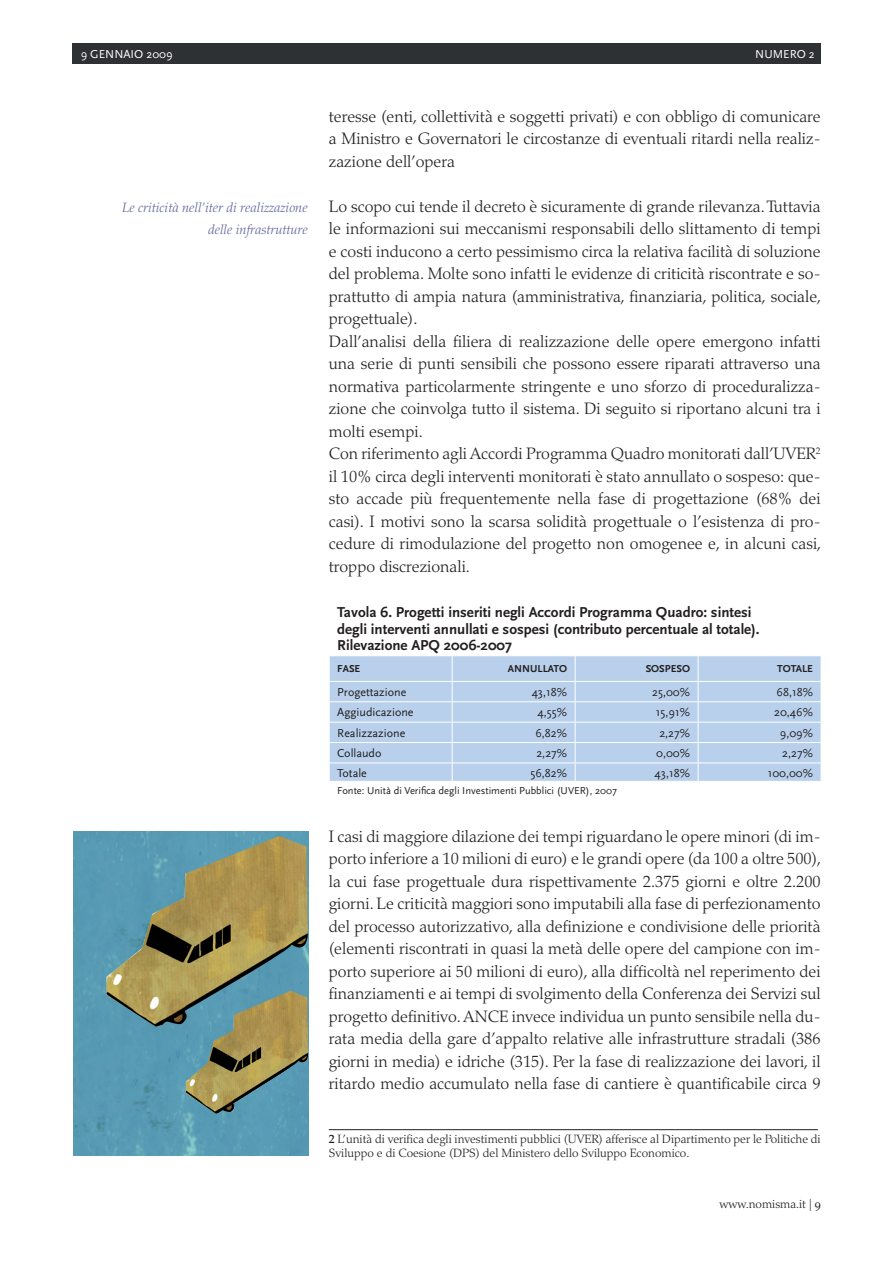
<style>
.page{position:relative;width:893px;height:1263px;background:#fff}
.page>*{position:absolute;margin:0;border:0;box-sizing:border-box;transform-origin:0 0}
.t1{font:300 16.5px/22.5px "Palatino";color:#231f20;text-align:justify}
.t2{font:700 15px/16.5px "Scala Sans";color:#231f20}
.t3{font:italic 300 13.5px/22.5px "Palatino";color:#65699f;text-align:right}
.t4{font:300 12px/13.5px "Palatino";color:#231f20}
.t5{font:12px "Scala Sans";color:#231f20}
.t6{font:12px "Scala Sans";color:#fff}
.t7{font:10.5px "Scala Sans";color:#231f20}
.t8{font:700 10.5px "Scala Sans";color:#231f20}
.s1{font-weight:500}
.s2{font-family:"Palatino SC";font-weight:400}
</style>
<div class="page">
<div style="left:72px;top:43px;width:749px;height:20px;background:#2e3133"></div>
<div style="left:330px;top:656px;width:491px;height:125px;background:#b8d0eb"></div>
<hr style="left:329px;top:681px;width:123px;height:1px;background:#fff">
<hr style="left:452px;top:681px;width:123px;height:1px;background:#fff">
<hr style="left:575px;top:681px;width:123px;height:1px;background:#fff">
<hr style="left:698px;top:681px;width:123px;height:1px;background:#fff">
<hr style="left:329px;top:701px;width:123px;height:1px;background:#fff">
<hr style="left:452px;top:701px;width:123px;height:1px;background:#fff">
<hr style="left:575px;top:701px;width:123px;height:1px;background:#fff">
<hr style="left:698px;top:701px;width:123px;height:1px;background:#fff">
<hr style="left:329px;top:722px;width:123px;height:1px;background:#fff">
<hr style="left:452px;top:722px;width:123px;height:1px;background:#fff">
<hr style="left:575px;top:722px;width:123px;height:1px;background:#fff">
<hr style="left:698px;top:722px;width:123px;height:1px;background:#fff">
<hr style="left:329px;top:742px;width:123px;height:1px;background:#fff">
<hr style="left:452px;top:742px;width:123px;height:1px;background:#fff">
<hr style="left:575px;top:742px;width:123px;height:1px;background:#fff">
<hr style="left:698px;top:742px;width:123px;height:1px;background:#fff">
<hr style="left:329px;top:762px;width:123px;height:1px;background:#fff">
<hr style="left:452px;top:762px;width:123px;height:1px;background:#fff">
<svg style="left:452px;top:656px;width:1px;height:125px"></svg>
<hr style="left:575px;top:762px;width:123px;height:1px;background:#fff">
<svg style="left:575px;top:656px;width:1px;height:125px"></svg>
<hr style="left:698px;top:762px;width:123px;height:1px;background:#fff">
<svg style="left:698px;top:656px;width:1px;height:125px"></svg>
<svg style="left:329px;top:656px;width:1px;height:125px"></svg>
<hr style="left:329px;top:1129px;width:489px;height:1px;background:#231f20">
<div style="left:74px;top:831px;width:235px;height:324px;background:#579ab4"></div>
<img style="left:106px;top:836px;width:202px;height:190px">
<img style="left:186px;top:990px;width:122px;height:124px">
<p class="t6" style="left:81px;top:47px;width:18px">9 gennaio</p>
<p class="t6" style="left:146px;top:47px;width:28px">2009</p>
<p class="t6" style="left:755px;top:47px;width:61px">numero 2</p>
<p class="t3" style="left:122px;top:196px;width:187px">Le criticità nell’iter di realizzazione delle infrastrutture</p>
<p class="t1" style="left:329px;top:105px;width:493px">teresse (enti, collettività e soggetti privati) e con obbligo di comunicare a Ministro e Governatori le circostanze di eventuali ritardi nella realiz&shy;zazione dell’opera</p>
<p class="t1" style="left:329px;top:195px;width:494px;text-align:left">Lo scopo cui tende il decreto è sicuramente di grande rilevanza. Tuttavia le informazioni sui meccanismi responsabili dello slittamento di tempi e costi inducono a certo pessimismo circa la relativa facilità di soluzione del problema. Molte sono infatti le evidenze di criticità riscontrate e so&shy;prattutto di ampia natura (amministrativa, finanziaria, politica, sociale, progettuale).<br>Dall’analisi della filiera di realizzazione delle opere emergono infatti una serie di punti sensibili che possono essere riparati attraverso una normativa particolarmente stringente e uno sforzo di proceduralizza&shy;zione che coinvolga tutto il sistema. Di seguito si riportano alcuni tra i molti esempi.<br>Con riferimento agli Accordi Programma Quadro monitorati dall’UVER<sup>2 </sup>il 10% circa degli interventi monitorati è stato annullato o sospeso: que&shy;sto accade più frequentemente nella fase di progettazione (68% dei casi). I motivi sono la scarsa solidità progettuale o l’esistenza di pro&shy;cedure di rimodulazione del progetto non omogenee e, in alcuni casi, troppo discrezionali.</p>
<p class="t2" style="left:337px;top:604px;width:424px">Tavola 6. Progetti inseriti negli Accordi Programma Quadro: sintesi degli interventi annullati e sospesi (contributo percentuale al totale).<br>Rilevazione APQ 2006-2007</p>
<p class="t8" style="left:337px;top:663px;width:23px">Fase</p>
<p class="t8" style="left:508px;top:663px;width:9px">Ann</p>
<p class="t8" style="left:530px;top:663px;width:38px">ullato</p>
<p class="t8" style="left:646px;top:663px;width:46px">Sospeso</p>
<p class="t8" style="left:777px;top:663px;width:36px">Totale</p>
<p class="t5" style="left:337px;top:686px;width:71px">Progettazione</p>
<p class="t5" style="left:532px;top:686px;width:37px">43,18%</p>
<p class="t5" style="left:652px;top:686px;width:39px">25,00%</p>
<p class="t5" style="left:776px;top:686px;width:38px">68,18%</p>
<p class="t5" style="left:337px;top:706px;width:78px">Aggiudicazione</p>
<p class="t5" style="left:538px;top:706px;width:31px">4,55%</p>
<p class="t5" style="left:656px;top:706px;width:36px">15,91%</p>
<p class="t5" style="left:774px;top:706px;width:40px">20,46%</p>
<p class="t5" style="left:337px;top:726px;width:69px">Realizzazione</p>
<p class="t5" style="left:535px;top:726px;width:33px">6,82%</p>
<p class="t5" style="left:659px;top:726px;width:32px">2,27%</p>
<p class="t5" style="left:780px;top:726px;width:35px">9,09%</p>
<p class="t5" style="left:337px;top:747px;width:46px">Collaudo</p>
<p class="t5" style="left:536px;top:747px;width:32px">2,27%</p>
<p class="t5" style="left:656px;top:747px;width:35px">0,00%</p>
<p class="t5" style="left:782px;top:747px;width:32px">2,27%</p>
<p class="t5" style="left:337px;top:766px;width:31px">Totale</p>
<p class="t5" style="left:530px;top:766px;width:38px">56,82%</p>
<p class="t5" style="left:655px;top:766px;width:37px">43,18%</p>
<p class="t5" style="left:768px;top:766px;width:47px">100,00%</p>
<p class="t7" style="left:337px;top:785px;width:281px">Fonte: U nità di Verifica degli Investimenti Pubblici (UVER), 2007</p>
<p class="t1" style="left:329px;top:825px;width:494px">I casi di maggiore dilazione dei tempi riguardano le opere minori (di im&shy;porto inferiore a 10 milioni di euro) e le grandi opere (da 100 a oltre 500), la cui fase progettuale dura rispettivamente 2.375 giorni e oltre 2.200 giorni. Le criticità maggiori sono imputabili alla fase di perfezionamento del processo autorizzativo, alla definizione e condivisione delle priorità (elementi riscontrati in quasi la metà delle opere del campione con im&shy;porto superiore ai 50 milioni di euro), alla difficoltà nel reperimento dei finanziamenti e ai tempi di svolgimento della Conferenza dei Servizi sul progetto definitivo. ANCE invece individua un punto sensibile nella du&shy;rata media della gare d’appalto relative alle infrastrutture stradali (386 giorni in media) e idriche (315). Per la fase di realizzazione dei lavori, il ritardo medio accumulato nella fase di cantiere è quantificabile circa 9</p>
<p class="t4" style="left:329px;top:1132px;width:493px"><span class="s1">2</span> L’unità di verifica degli investimenti pubblici (UVER) afferisce al Dipartimento per le Politiche di<br>Sviluppo e di Coesione (DPS) del Ministero dello Sviluppo Economico.</p>
<p class="t4" style="left:719px;top:1197px;width:103px">www.nomisma.it | <span class="s2">9</span></p>
</div>
